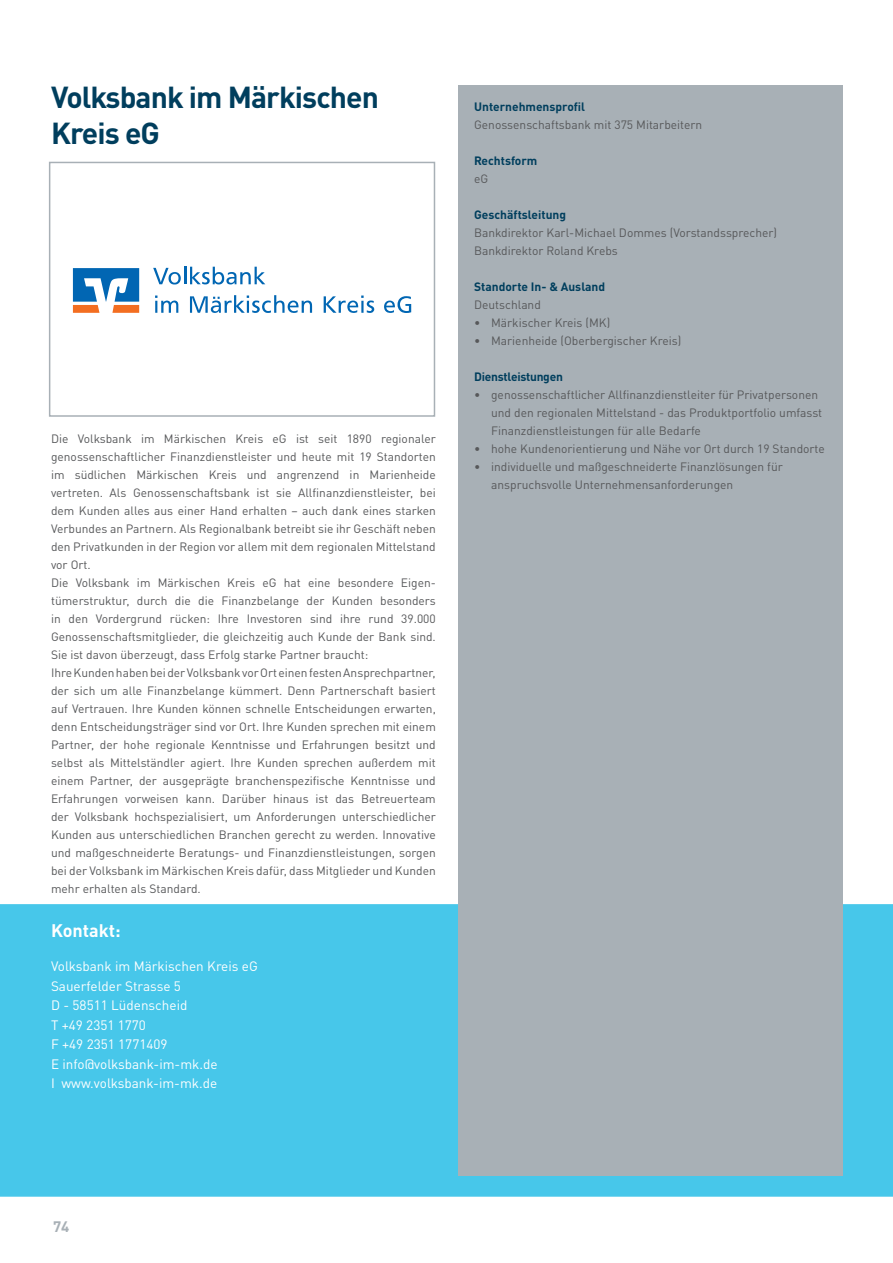
<style>
.page{position:relative;width:893px;height:1263px;background:#fff}
.page>*{position:absolute;margin:0;border:0;box-sizing:border-box;transform-origin:0 0}
.t1{font:700 30px/36px "DINOT";letter-spacing:-.03em;color:#003e5d}
.t2{font:700 18px "DINOT";color:#fff}
.t3{font:700 15px "DINOT";color:#a8b0b6}
.t4{font:13.5px/19.5px "DINOT";color:#fff}
.t5{font:12px/18px "DINOT";color:#57585a}
.t6{font:700 12px "DINOT";color:#003e5d}
.t7{font:700 12px "DINOT";letter-spacing:-.02em;color:#003e5d}
</style>
<div class="page">
<div style="left:0;top:904px;width:893px;height:293px;background:#47c7ea"></div>
<div style="left:458px;top:85px;width:384px;height:1091px;background:#a8b0b6"></div>
<svg style="left:153px;top:267px;width:112px;height:17px"></svg>
<svg style="left:155px;top:295px;width:23px;height:18px"></svg>
<svg style="left:190px;top:295px;width:122px;height:18px"></svg>
<svg style="left:324px;top:295px;width:50px;height:18px"></svg>
<svg style="left:384px;top:296px;width:27px;height:17px"></svg>
<svg style="left:73px;top:268px;width:66px;height:45px"></svg>
<div style="left:49px;top:162px;width:386px;height:255px;border:2px solid #a8b0b6"></div>
<h1 class="t1" style="left:51px;top:78px;width:329px">Volksbank im Märkischen<br>Kreis eG</h1>
<p class="t5" style="left:51px;top:429px;width:386px">Die Volksbank im Märkischen Kreis eG ist seit 1890 regionaler genossenschaftlicher Finanzdienstleister und heute mit 19 Standorten im südlichen Märkischen Kreis und angrenzend in Marienheide vertreten. Als Genossenschaftsbank ist sie Allfinanzdienstleister, bei dem Kunden alles aus einer Hand erhalten – auch dank eines starken Verbundes an Partnern. Als Regionalbank betreibt sie ihr Geschäft neben den Privatkunden in der Region vor allem mit dem regionalen Mittelstand vor Ort.<br>Die Volksbank im Märkischen Kreis eG hat eine besondere Eigen&shy;tümerstruktur, durch die die Finanzbelange der Kunden besonders in den Vordergrund rücken: Ihre Investoren sind ihre rund 39.000<br>Genossenschaftsmitglieder, die gleichzeitig auch Kunde der Bank sind.<br>Sie ist davon überzeugt, dass Erfolg starke Partner braucht:<br>Ihre Kunden haben bei der Volksbank vor Ort einen festen Ansprechpartner, der sich um alle Finanzbelange kümmert. Denn Partnerschaft basiert auf Vertrauen. Ihre Kunden können schnelle Entscheidungen erwarten, denn Entscheidungsträger sind vor Ort. Ihre Kunden sprechen mit einem Partner, der hohe regionale Kenntnisse und Erfahrungen besitzt und selbst als Mittelständler agiert. Ihre Kunden sprechen außerdem mit einem Partner, der ausgeprägte branchenspezifische Kenntnisse und Erfahrungen vorweisen kann. Darüber hinaus ist das Betreuerteam der Volksbank hochspezialisiert, um Anforderungen unterschiedlicher Kunden aus unterschiedlichen Branchen gerecht zu werden. Innovative und maßgeschneiderte Beratungs- und Finanzdienstleistungen, sorgen bei der Volksbank im Märkischen Kreis dafür, dass Mitglieder und Kunden mehr erhalten als Standard.</p>
<h2 class="t2" style="left:51px;top:919px;width:71px">Kontakt:</h2>
<p class="t4" style="left:51px;top:956px;width:208px">Volksbank im Märkischen Kreis eG<br>Sauerfelder Strasse 5<br>D - 58511 Lüdenscheid<br>T +49 2351 1770<br>F +49 2351 1771409<br>E info@volksbank-im-mk.de<br>I www.volksbank-im-mk.de</p>
<p class="t6" style="left:474px;top:99px;width:113px">Unternehmensprofil</p>
<p class="t5" style="left:474px;top:116px;width:230px">Genossenschaftsbank mit 375 Mitarbeitern</p>
<p class="t6" style="left:474px;top:153px;width:65px">Rechtsform</p>
<p class="t5" style="left:474px;top:170px;width:16px">eG</p>
<p class="t6" style="left:474px;top:207px;width:93px">Geschäftsleitung</p>
<p class="t5" style="left:474px;top:224px;width:304px">Bankdirektor Karl-Michael Dommes (Vorstandssprecher)<br>Bankdirektor Roland Krebs</p>
<p class="t6" style="left:474px;top:279px;width:133px">Standorte In- &amp; Ausland</p>
<p class="t5" style="left:474px;top:296px;width:68px">Deutschland</p>
<p class="t5" style="left:474px;top:314px;width:138px">• Märkischer Kreis (MK)</p>
<p class="t5" style="left:474px;top:332px;width:209px">• Marienheide (Oberbergischer Kreis)</p>
<p class="t7" style="left:474px;top:369px;width:90px">Dienstleistungen</p>
<p class="t5" style="left:491px;top:386px;width:332px;text-indent:-17px">• genossenschaftlicher Allfinanzdienstleiter für Privatpersonen und den regionalen Mittelstand - das Produktportfolio umfasst<br>Finanzdienstleistungen für alle Bedarfe</p>
<p class="t5" style="left:474px;top:440px;width:352px">• hohe Kundenorientierung und Nähe vor Ort durch 19 Standorte</p>
<p class="t5" style="left:491px;top:458px;width:293px;text-indent:-17px">• individuelle und maßgeschneiderte Finanzlösungen für anspruchsvolle Unternehmensanforderungen</p>
<p class="t3" style="left:53px;top:1217px;width:18px">74</p>
</div>
